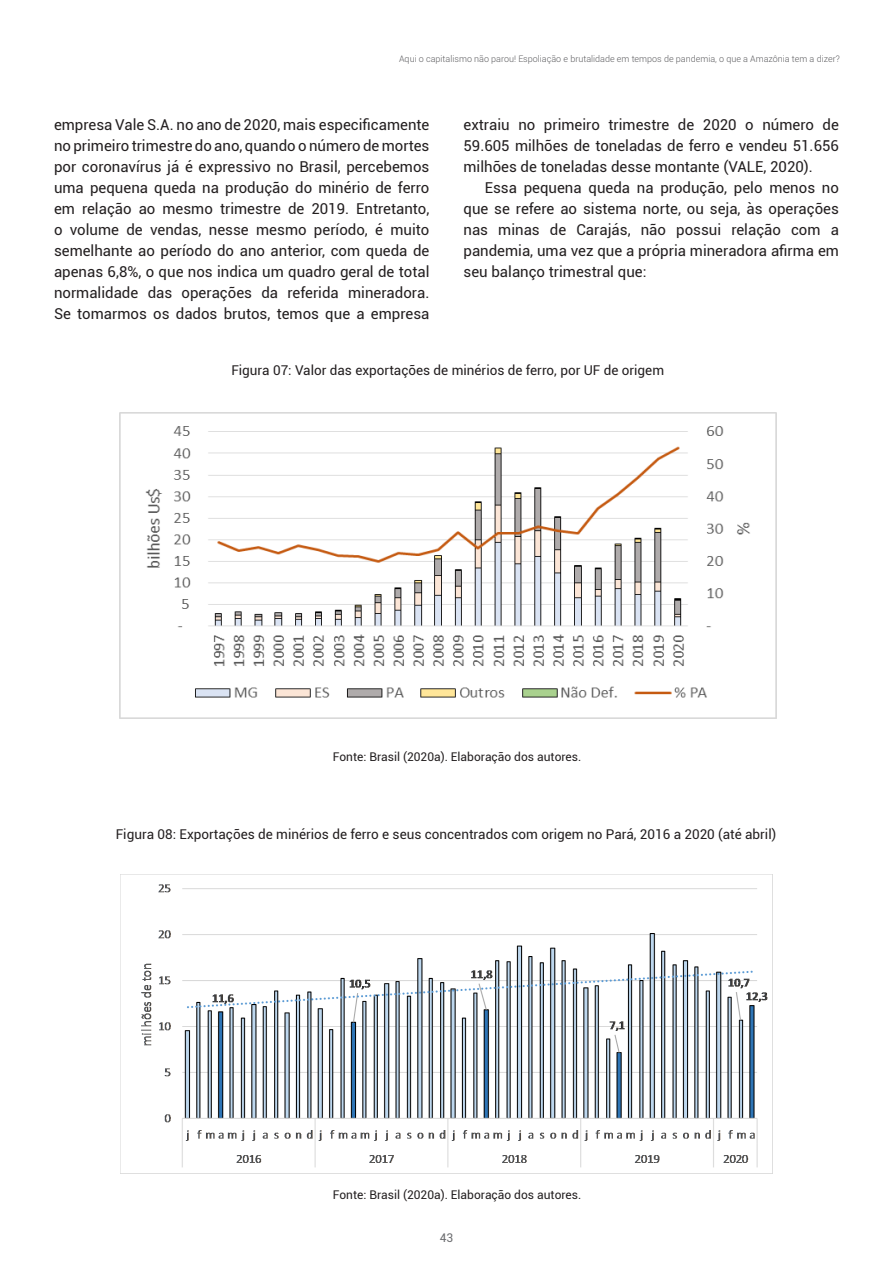
<style>
.page{position:relative;width:893px;height:1263px;background:#fff}
.page>*{position:absolute;margin:0;border:0;box-sizing:border-box;transform-origin:0 0}
.t1{font:15px/21px "Roboto";color:#231f20;text-align:justify}
.t2{font:13.5px "Roboto";color:#231f20}
.t3{font:12px "Roboto";color:#231f20}
.t4{font:12px "Roboto";color:#6c6d70}
.t5{font:300 9px "Roboto";color:#5f5f62}
</style>
<div class="page">
<img style="left:119px;top:412px;width:657px;height:307px">
<img style="left:120px;top:875px;width:653px;height:298px">
<p class="t5" style="left:399px;top:52px;width:442px">Aqui o capitalismo não parou! Espoliação e brutalidade em tempos de pandemia, o que a Amazônia tem a dizer?</p>
<p class="t1" style="left:54px;top:114px;width:377px">empresa Vale S.A. no ano de 2020, mais especificamente no primeiro trimestre do ano, quando o número de mortes por coronavírus já é expressivo no Brasil, percebemos uma pequena queda na produção do minério de ferro em relação ao mesmo trimestre de 2019. Entretanto, o volume de vendas, nesse mesmo período, é muito semelhante ao período do ano anterior, com queda de apenas 6,8%, o que nos indica um quadro geral de total normalidade das operações da referida mineradora.<br>Se tomarmos os dados brutos, temos que a empresa</p>
<p class="t1" style="left:463px;top:114px;width:377px">extraiu no primeiro trimestre de 2020 o número de 59.605 milhões de toneladas de ferro e vendeu 51.656 milhões de toneladas desse montante (VALE, 2020).</p>
<p class="t1" style="left:463px;top:177px;width:377px;text-indent:21px">Essa pequena queda na produção, pelo menos no que se refere ao sistema norte, ou seja, às operações nas minas de Carajás, não possui relação com a pandemia, uma vez que a própria mineradora afirma em seu balanço trimestral que:</p>
<p class="t2" style="left:231px;top:360px;width:434px">Figura 07: Valor das exportações de minérios de ferro, por UF de origem</p>
<p class="t3" style="left:333px;top:748px;width:250px">Fonte: Brasil (2020a). Elaboração dos autores.</p>
<p class="t2" style="left:116px;top:825px;width:662px">Figura 08: Exportações de minérios de ferro e seus concentrados com origem no Pará, 2016 a 2020 (até abril)</p>
<p class="t3" style="left:333px;top:1186px;width:250px">Fonte: Brasil (2020a). Elaboração dos autores.</p>
<p class="t4" style="left:440px;top:1229px;width:15px">43</p>
</div>
